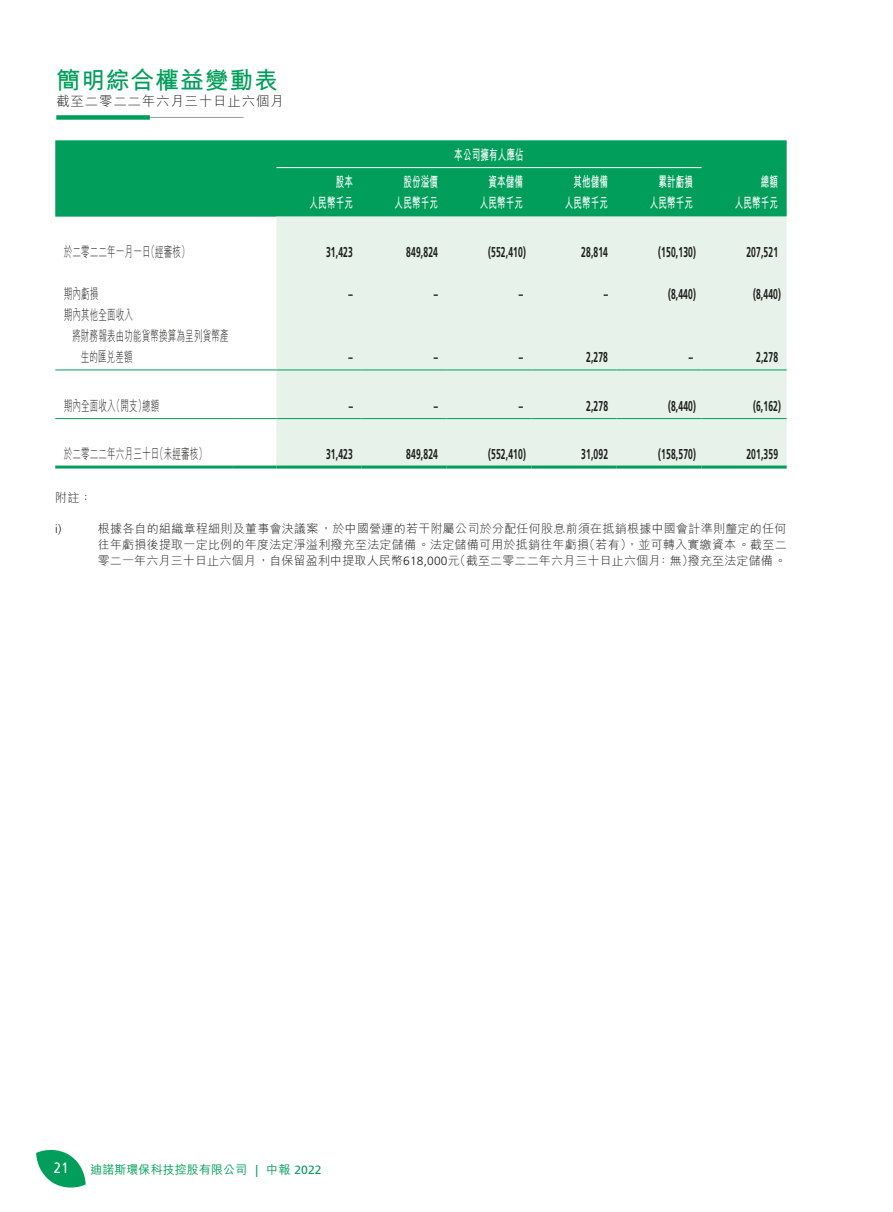
<style>
.page{position:relative;width:893px;height:1212px;background:#fff}
.page>*{position:absolute;margin:0;border:0;box-sizing:border-box;transform-origin:0 0}
.t1{font:700 24px "M Hei HK";letter-spacing:.03em;color:#009e5a}
.t2{font:15px "Frutiger LT Std";color:#fff;scale:.85 1}
.t3{font:700 14.25px "Frutiger LT Std";letter-spacing:.015em;color:#1c1c1b;scale:.6 1}
.t4{font:300 14.25px "M Hei HK";letter-spacing:.015em;color:#1c1c1b;scale:.6 1}
.t5{font:700 14.25px "M Hei HK";letter-spacing:.015em;color:#fff;scale:.6 1}
.t6{font:300 13.5px "M Hei HK";letter-spacing:.055em;color:#1c1c1b}
.t7{font:300 12px "M Hei HK";letter-spacing:.02em;color:#1c1c1b}
.t8{font:500 12px "M Hei HK";letter-spacing:.005em;color:#009e5a}
.t9{font:12px "Frutiger LT Std";color:#009e5a}
.t10{font:300 12px "Frutiger LT Std";color:#1c1c1b}
.s1{font-family:"Frutiger LT Std"}
.s2{font-family:"M Hei HK";font-weight:500}
</style>
<div class="page">
<svg style="left:36px;top:1150px;width:50px;height:38px"></svg>
<hr style="left:56px;top:117px;width:188px;height:1px;background:#9d9d9c">
<div style="left:56px;top:115px;width:94px;height:5px;background:#009e5a"></div>
<div style="left:55px;top:140px;width:732px;height:77px;background:#009e5a"></div>
<div style="left:276px;top:217px;width:511px;height:248px;background:#e6f2ea"></div>
<hr style="left:276px;top:167px;width:426px;height:1px;background:#fff">
<hr style="left:55px;top:370px;width:179px;height:1px;background:#009e5a">
<hr style="left:234px;top:370px;width:42px;height:1px;background:#009e5a">
<hr style="left:276px;top:370px;width:85px;height:1px;background:#009e5a">
<hr style="left:361px;top:370px;width:85px;height:1px;background:#009e5a">
<hr style="left:446px;top:370px;width:85px;height:1px;background:#009e5a">
<hr style="left:531px;top:370px;width:86px;height:1px;background:#009e5a">
<hr style="left:617px;top:370px;width:85px;height:1px;background:#009e5a">
<hr style="left:702px;top:370px;width:85px;height:1px;background:#009e5a">
<hr style="left:55px;top:418px;width:179px;height:1px;background:#009e5a">
<hr style="left:234px;top:418px;width:42px;height:1px;background:#009e5a">
<hr style="left:276px;top:418px;width:85px;height:1px;background:#009e5a">
<hr style="left:361px;top:418px;width:85px;height:1px;background:#009e5a">
<hr style="left:446px;top:418px;width:85px;height:1px;background:#009e5a">
<hr style="left:531px;top:418px;width:86px;height:1px;background:#009e5a">
<hr style="left:617px;top:418px;width:85px;height:1px;background:#009e5a">
<hr style="left:702px;top:418px;width:85px;height:1px;background:#009e5a">
<hr style="left:55px;top:465px;width:179px;height:3px;background:#009e5a">
<hr style="left:234px;top:465px;width:42px;height:3px;background:#009e5a">
<hr style="left:276px;top:465px;width:85px;height:3px;background:#009e5a">
<hr style="left:361px;top:465px;width:85px;height:3px;background:#009e5a">
<hr style="left:446px;top:465px;width:85px;height:3px;background:#009e5a">
<hr style="left:531px;top:465px;width:86px;height:3px;background:#009e5a">
<hr style="left:617px;top:465px;width:85px;height:3px;background:#009e5a">
<hr style="left:702px;top:465px;width:85px;height:3px;background:#009e5a">
<h1 class="t1" style="left:56px;top:63px;width:223px">簡明綜合權益變動表</h1>
<p class="t6" style="left:56px;top:92px;width:229px">截至二零二二年六月三十日止六個月</p>
<p class="t5" style="left:454px;top:144px;width:117px">本公司擁有人應佔</p>
<p class="t5" style="left:336px;top:172px;width:30px">股本</p>
<p class="t5" style="left:403px;top:172px;width:59px">股份溢價</p>
<p class="t5" style="left:488px;top:172px;width:59px">資本儲備</p>
<p class="t5" style="left:573px;top:172px;width:59px">其他儲備</p>
<p class="t5" style="left:658px;top:172px;width:59px">累計虧損</p>
<p class="t5" style="left:761px;top:172px;width:30px">總額</p>
<p class="t5" style="left:310px;top:193px;width:74px">人民幣千元</p>
<p class="t5" style="left:395px;top:193px;width:74px">人民幣千元</p>
<p class="t5" style="left:480px;top:193px;width:74px">人民幣千元</p>
<p class="t5" style="left:565px;top:193px;width:74px">人民幣千元</p>
<p class="t5" style="left:650px;top:193px;width:74px">人民幣千元</p>
<p class="t5" style="left:735px;top:193px;width:74px">人民幣千元</p>
<p class="t4" style="left:146px;top:242px;width:74px">（經審核(</p>
<p class="t4" style="left:64px;top:242px;width:146px">於二零二二年一月一日</p>
<p class="t3" style="left:326px;top:243px;width:46px">31,423</p>
<p class="t3" style="left:406px;top:243px;width:54px">849,824</p>
<p class="t3" style="left:488px;top:243px;width:64px">)552,410(</p>
<p class="t3" style="left:581px;top:243px;width:46px">28,814</p>
<p class="t3" style="left:658px;top:243px;width:64px">)150,130(</p>
<p class="t3" style="left:746px;top:243px;width:54px">207,521</p>
<p class="t4" style="left:64px;top:284px;width:59px">期內虧損</p>
<p class="t4" style="left:64px;top:305px;width:117px">期內其他全面收入</p>
<p class="t4" style="left:72px;top:326px;width:262px">將財務報表由功能貨幣換算為呈列貨幣產</p>
<p class="t3" style="left:349px;top:285px;width:9px">–</p>
<p class="t3" style="left:434px;top:285px;width:9px">–</p>
<p class="t3" style="left:519px;top:285px;width:9px">–</p>
<p class="t3" style="left:604px;top:285px;width:9px">–</p>
<p class="t3" style="left:668px;top:285px;width:48px">)8,440(</p>
<p class="t3" style="left:753px;top:285px;width:48px">)8,440(</p>
<p class="t4" style="left:81px;top:347px;width:88px">生的匯兌差額</p>
<p class="t3" style="left:349px;top:348px;width:9px">–</p>
<p class="t3" style="left:434px;top:348px;width:9px">–</p>
<p class="t3" style="left:519px;top:348px;width:9px">–</p>
<p class="t3" style="left:586px;top:348px;width:38px">2,278</p>
<p class="t3" style="left:689px;top:348px;width:9px">–</p>
<p class="t3" style="left:756px;top:348px;width:38px">2,278</p>
<p class="t4" style="left:112px;top:395px;width:81px">（開支總額</p>
<p class="t4" style="left:138px;top:395px;width:16px">）</p>
<p class="t4" style="left:64px;top:395px;width:88px">期內全面收入</p>
<p class="t3" style="left:349px;top:397px;width:9px">–</p>
<p class="t3" style="left:434px;top:397px;width:9px">–</p>
<p class="t3" style="left:519px;top:397px;width:9px">–</p>
<p class="t3" style="left:586px;top:397px;width:38px">2,278</p>
<p class="t3" style="left:668px;top:397px;width:48px">)8,440(</p>
<p class="t3" style="left:753px;top:397px;width:48px">)6,162(</p>
<p class="t4" style="left:155px;top:444px;width:88px">（未經審核(</p>
<p class="t4" style="left:64px;top:444px;width:161px">於二零二二年六月三十日</p>
<p class="t7" style="left:55px;top:489px;width:38px">附註：</p>
<p class="t7" style="left:98px;top:520px;width:690px">根據各自的組織章程細則及董事會決議案，於中國營運的若干附屬公司於分配任何股息前須在抵銷根據中國會計準則釐定的任何</p>
<p class="t3" style="left:488px;top:446px;width:64px">)552,410(</p>
<p class="t3" style="left:658px;top:446px;width:64px">)158,570(</p>
<p class="t3" style="left:326px;top:446px;width:46px">31,423</p>
<p class="t3" style="left:406px;top:446px;width:54px">849,824</p>
<p class="t3" style="left:581px;top:446px;width:46px">31,092</p>
<p class="t3" style="left:746px;top:446px;width:54px">201,359</p>
<p class="t10" style="left:55px;top:522px;width:8px">) i</p>
<p class="t7" style="left:583px;top:536px;width:205px">（若有，）並可轉入實繳資本。截至二</p>
<p class="t7" style="left:98px;top:536px;width:493px">往年虧損後提取一定比例的年度法定淨溢利撥充至法定儲備。法定儲備可用於抵銷往年虧損</p>
<p class="t7" style="left:98px;top:552px;width:564px">零二一年六月三十日止六個月，自保留盈利中提取人民幣<span class="s1">618,000</span> （元截至二零二二年六月三十日止六個月</p>
<p class="t7" style="left:657px;top:552px;width:38px">：無）</p>
<p class="t7" style="left:688px;top:552px;width:100px">撥充至法定儲備。</p>
<p class="t2" style="left:54px;top:1159px;width:19px">21</p>
<p class="t8" style="left:90px;top:1161px;width:158px">迪諾斯環保科技控股有限公司</p>
<p class="t9" style="left:255px;top:1162px;width:4px">|</p>
<p class="t9" style="left:266px;top:1162px;width:57px"><span class="s2">中報</span> 2022</p>
</div>
